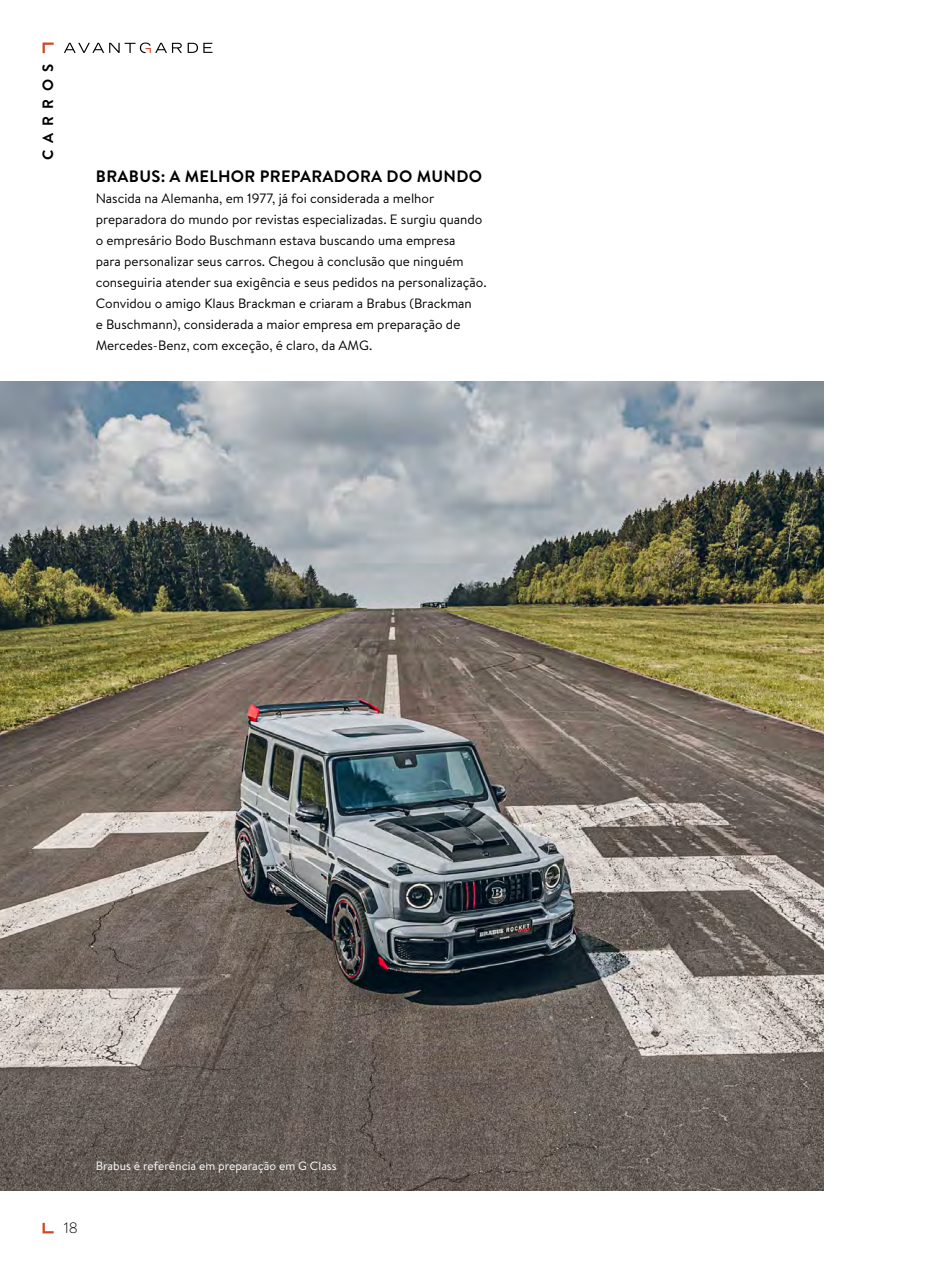
<style>
.page{position:relative;width:936px;height:1276px;background:#fff}
.page>*{position:absolute;margin:0;border:0;box-sizing:border-box;transform-origin:0 0}
.t1{font:700 16.5px "Brandon Text";letter-spacing:.02em;color:#000}
.t2{font:700 15px "Brandon Text";letter-spacing:.48em;color:#000}
.t3{font:300 15px "Brandon Text";color:#000}
.t4{font:13.5px/21px "Brandon Text";color:#000}
.t5{font:12px "Brandon Text";color:#fff}
</style>
<div class="page">
<svg style="left:188px;top:43px;width:24px;height:10px"></svg>
<svg style="left:64px;top:43px;width:118px;height:10px"></svg>
<svg style="left:43px;top:43px;width:11px;height:10px"></svg>
<svg style="left:43px;top:1222px;width:11px;height:11px"></svg>
<img style="left:0;top:382px;width:823px;height:809px">
<p class="t2" style="left:37px;top:160px;width:98px;rotate:-90deg">CARROS</p>
<p class="t1" style="left:96px;top:164px;width:388px">BRABUS: A MELHOR PREPARADORA DO MUNDO</p>
<p class="t4" style="left:96px;top:187px;width:392px">Nascida na Alemanha, em 1977, já foi considerada a melhor preparadora do mundo por revistas especializadas. E surgiu quando o empresário Bodo Buschmann estava buscando uma empresa<br>para personalizar seus carros. Chegou à conclusão que ninguém conseguiria atender sua exigência e seus pedidos na personalização.<br>Convidou o amigo Klaus Brackman e criaram a Brabus (Brackman<br>e Buschmann), considerada a maior empresa em preparação de Mercedes-Benz, com exceção, é claro, da AMG.</p>
<p class="t3" style="left:64px;top:1218px;width:15px">18</p>
<p class="t5" style="left:96px;top:1157px;width:242px">Brabus é referência em preparação em G Class</p>
</div>
